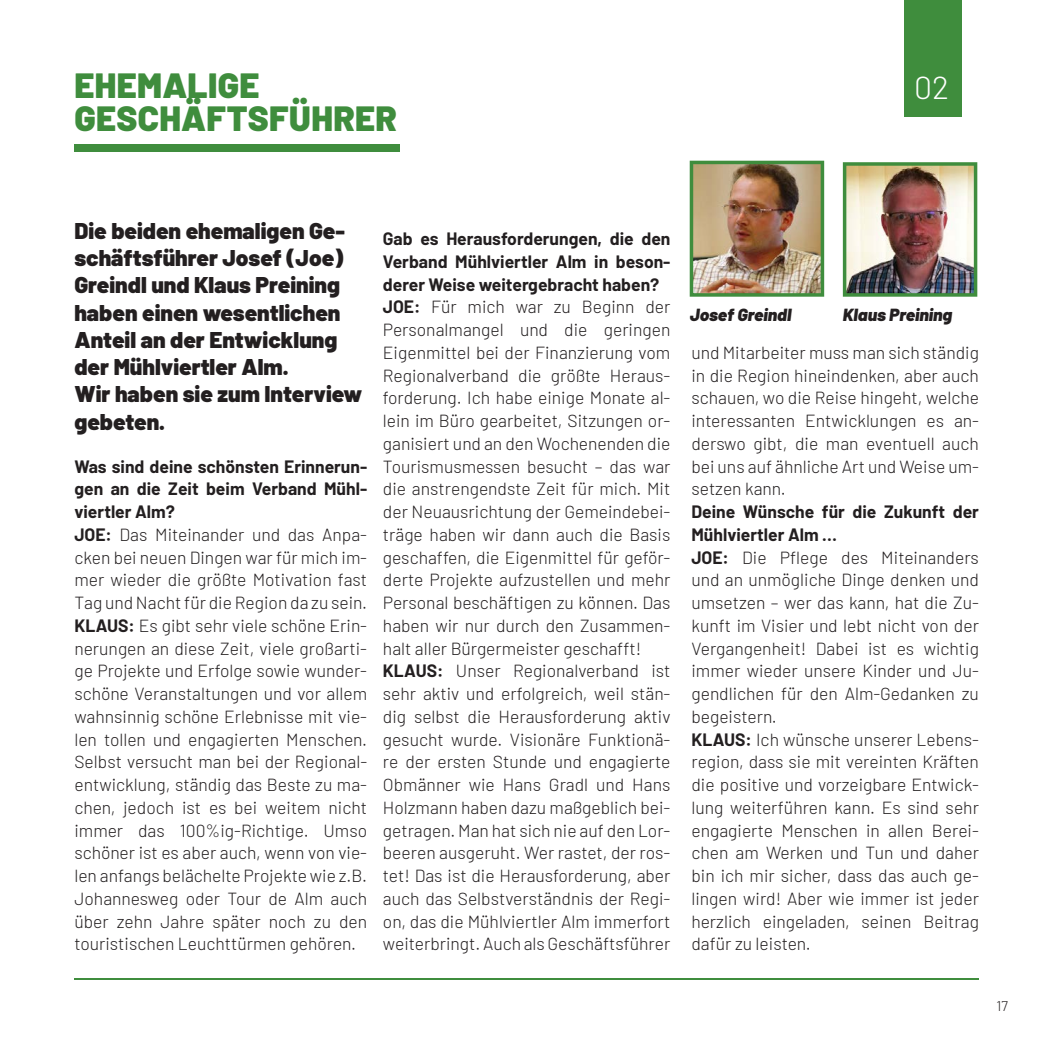
<style>
.page{position:relative;width:1042px;height:1042px;background:#fff}
.page>*{position:absolute;margin:0;border:0;box-sizing:border-box;transform-origin:0 0}
.t1{font:900 35px/33.2px "Barlow";letter-spacing:.01em;color:#3f8d3d}
.t2{font:300 32.02px "Barlow";color:#fff}
.t3{font:900 22.75px/27.3px "Barlow";color:#231f20}
.t4{font:300 17.5px/22.8px "Barlow";color:#231f20}
.t5{font:italic 900 17.5px "Barlow";color:#231f20}
.t6{font:300 14px "Barlow";color:#231f20}
.s1{font-weight:700}
</style>
<div class="page">
<div style="left:74px;top:144px;width:326px;height:7px;background:#3f8d3d"></div>
<img style="left:843px;top:162px;width:134px;height:135px">
<img style="left:690px;top:161px;width:134px;height:136px">
<div style="left:904px;top:0;width:57px;height:117px;background:#3f8d3d"></div>
<hr style="left:74px;top:978px;width:905px;height:2px;background:#3f8d3d">
<h1 class="t1" style="left:74px;top:66px;width:324px">EHEMALIGE<br>GESCHÄFTSFÜHRER</h1>
<h2 class="t2" style="left:914px;top:65px;width:36px">02</h2>
<h3 class="t3" style="left:74px;top:215px;width:289px">Die beiden ehemaligen Ge&shy;schäftsführer Josef (Joe)<br>Greindl und Klaus Preining haben einen wesentlichen<br>Anteil an der Entwicklung der Mühlviertler Alm.<br>Wir haben sie zum Interview gebeten.</h3>
<p class="t4" style="left:74px;top:454px;width:294px"><span class="s1">Was sind deine schönsten Erinnerun&shy;gen an die Zeit beim Verband Mühl&shy;viertler Alm?<br>JOE:</span> Das Miteinander und das Anpa&shy;cken bei neuen Dingen war für mich im&shy;mer wieder die größte Motivation fast Tag und Nacht für die Region da zu sein.<br><span class="s1">KLAUS:</span> Es gibt sehr viele schöne Erin&shy;nerungen an diese Zeit, viele großarti&shy;ge Projekte und Erfolge sowie wunder&shy;schöne Veranstaltungen und vor allem wahnsinnig schöne Erlebnisse mit vie&shy;len tollen und engagierten Menschen.<br>Selbst versucht man bei der Regional&shy;entwicklung, ständig das Beste zu ma&shy;chen, jedoch ist es bei weitem nicht immer das 100%ig-Richtige. Umso schöner ist es aber auch, wenn von vie&shy;len anfangs belächelte Projekte wie z.B.<br>Johannesweg oder Tour de Alm auch über zehn Jahre später noch zu den touristischen Leuchttürmen gehören.</p>
<p class="t4" style="left:383px;top:226px;width:289px"><span class="s1">Gab es Herausforderungen, die den Verband Mühlviertler Alm in beson&shy;derer Weise weitergebracht haben?<br>JOE:</span> Für mich war zu Beginn der Personalmangel und die geringen Eigenmittel bei der Finanzierung vom Regionalverband die größte Heraus&shy;forderung. Ich habe einige Monate al&shy;lein im Büro gearbeitet, Sitzungen or&shy;ganisiert und an den Wochenenden die Tourismusmessen besucht – das war die anstrengendste Zeit für mich. Mit der Neuausrichtung der Gemeindebei&shy;träge haben wir dann auch die Basis geschaffen, die Eigenmittel für geför&shy;derte Projekte aufzustellen und mehr Personal beschäftigen zu können. Das haben wir nur durch den Zusammen&shy;halt aller Bürgermeister geschafft!<br><span class="s1">KLAUS:</span> Unser Regionalverband ist sehr aktiv und erfolgreich, weil stän&shy;dig selbst die Herausforderung aktiv gesucht wurde. Visionäre Funktionä&shy;re der ersten Stunde und engagierte Obmänner wie Hans Gradl und Hans Holzmann haben dazu maßgeblich bei&shy;getragen. Man hat sich nie auf den Lor&shy;beeren ausgeruht. Wer rastet, der ros&shy;tet! Das ist die Herausforderung, aber auch das Selbstverständnis der Regi&shy;on, das die Mühlviertler Alm immerfort weiterbringt. Auch als Geschäftsführer</p>
<p class="t5" style="left:690px;top:302px;width:103px">Josef Greindl</p>
<p class="t5" style="left:843px;top:302px;width:111px">Klaus Preining</p>
<p class="t4" style="left:691px;top:340px;width:289px;text-align:justify">und Mitarbeiter muss man sich ständig in die Region hineindenken, aber auch schauen, wo die Reise hingeht, welche interessanten Entwicklungen es an&shy;derswo gibt, die man eventuell auch bei uns auf ähnliche Art und Weise um&shy;setzen kann.</p>
<p class="t4" style="left:691px;top:499px;width:289px"><span class="s1">Deine Wünsche für die Zukunft der<br>Mühlviertler Alm …<br>JOE:</span> Die Pflege des Miteinanders und an unmögliche Dinge denken und umsetzen – wer das kann, hat die Zu&shy;kunft im Visier und lebt nicht von der<br>Vergangenheit! Dabei ist es wichtig immer wieder unsere Kinder und Ju&shy;gendlichen für den Alm-Gedanken zu begeistern.<br><span class="s1">KLAUS:</span> Ich wünsche unserer Lebens&shy;region, dass sie mit vereinten Kräften die positive und vorzeigbare Entwick&shy;lung weiterführen kann. Es sind sehr engagierte Menschen in allen Berei&shy;chen am Werken und Tun und daher bin ich mir sicher, dass das auch ge&shy;lingen wird! Aber wie immer ist jeder herzlich eingeladen, seinen Beitrag dafür zu leisten.</p>
<p class="t6" style="left:996px;top:996px;width:13px">17</p>
</div>
